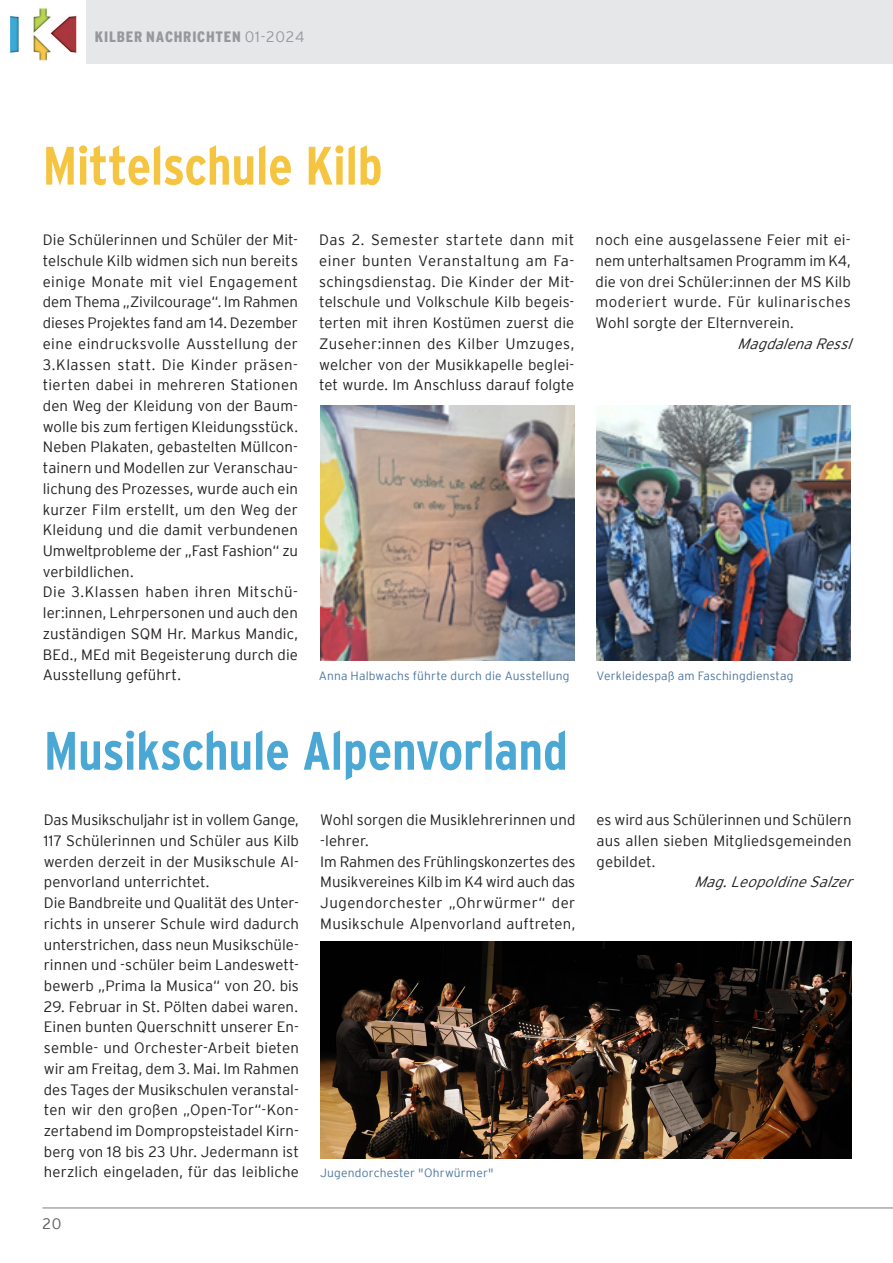
<style>
.page{position:relative;width:893px;height:1263px;background:#fff}
.page>*{position:absolute;margin:0;border:0;box-sizing:border-box;transform-origin:0 0}
.t1{font:700 condensed 54px "Interstate";letter-spacing:-.01em;color:#4ba8d4}
.t2{font:700 condensed 54px "Interstate";letter-spacing:-.01em;color:#f5c542}
.t3{font:300 15px/20.7px "Interstate";letter-spacing:.005em;color:#231f20;text-align:justify}
.t4{font:italic 300 15px "Interstate";color:#231f20}
.t5{font:900 condensed 15px "Interstate";letter-spacing:.05em;color:#97989c}
.t6{font:300 15px "Interstate";color:#57585a}
.t7{font:300 12px "Interstate";letter-spacing:.015em;color:#4c759f}
.s1{font-weight:300;font-stretch:normal}
</style>
<div class="page">
<div style="left:0;top:0;width:893px;height:64px;background:#e6e7e9"></div>
<img style="left:0;top:0;width:85px;height:64px">
<hr style="left:43px;top:1208px;width:850px;height:1px;background:#a8a9ad">
<img style="left:321px;top:406px;width:253px;height:254px">
<img style="left:596px;top:406px;width:255px;height:254px">
<img style="left:320px;top:942px;width:532px;height:216px">
<p class="t5" style="left:95px;top:29px;width:211px">KILBER NACHRICHTEN <span class="s1">01-2024</span></p>
<h1 class="t2" style="left:43px;top:135px;width:341px">Mittelschule Kilb</h1>
<p class="t3" style="left:43px;top:229px;width:257px;text-align:left">Die Schülerinnen und Schüler der Mit&shy;telschule Kilb widmen sich nun bereits einige Monate mit viel Engagement dem Thema „Zivilcourage“. Im Rahmen dieses Projektes fand am 14. Dezember eine eindrucksvolle Ausstellung der 3.Klassen statt. Die Kinder präsen&shy;tierten dabei in mehreren Stationen den Weg der Kleidung von der Baum&shy;wolle bis zum fertigen Kleidungsstück.<br>Neben Plakaten, gebastelten Müllcon&shy;tainern und Modellen zur Veranschau&shy;lichung des Prozesses, wurde auch ein kurzer Film erstellt, um den Weg der Kleidung und die damit verbundenen Umweltprobleme der „Fast Fashion“ zu verbildlichen.<br>Die 3.Klassen haben ihren Mitschü&shy;ler:innen, Lehrpersonen und auch den zuständigen SQM Hr. Markus Mandic, BEd., MEd mit Begeisterung durch die Ausstellung geführt.</p>
<p class="t3" style="left:319px;top:229px;width:257px">Das 2. Semester startete dann mit einer bunten Veranstaltung am Fa&shy;schingsdienstag. Die Kinder der Mit&shy;telschule und Volkschule Kilb begeis&shy;terten mit ihren Kostümen zuerst die Zuseher:innen des Kilber Umzuges, welcher von der Musikkapelle beglei&shy;tet wurde. Im Anschluss darauf folgte</p>
<p class="t3" style="left:596px;top:229px;width:257px">noch eine ausgelassene Feier mit ei&shy;nem unterhaltsamen Programm im K4, die von drei Schüler:innen der MS Kilb moderiert wurde. Für kulinarisches Wohl sorgte der Elternverein.</p>
<p class="t4" style="left:737px;top:335px;width:121px">MagdalenaRessl</p>
<p class="t7" style="left:319px;top:669px;width:252px">Anna Halbwachs führte durch die Ausstellung</p>
<p class="t7" style="left:596px;top:669px;width:199px">Verkleidespaß am Faschingdienstag</p>
<h1 class="t1" style="left:44px;top:720px;width:526px">Musikschule Alpenvorland</h1>
<p class="t3" style="left:44px;top:809px;width:257px;text-align:left">Das Musikschuljahr ist in vollem Gange, 117 Schülerinnen und Schüler aus Kilb werden derzeit in der Musikschule Al&shy;penvorland unterrichtet.<br>Die Bandbreite und Qualität des Unter&shy;richts in unserer Schule wird dadurch unterstrichen, dass neun Musikschüle&shy;rinnen und -schüler beim Landeswett&shy;bewerb „Prima la Musica“ von 20. bis</p>
<p class="t3" style="left:44px;top:996px;width:257px">29. Februar in St. Pölten dabei waren.<br>Einen bunten Querschnitt unserer En&shy;semble- und Orchester-Arbeit bieten wir am Freitag, dem 3. Mai. Im Rahmen des Tages der Musikschulen veranstal&shy;ten wir den großen „Open-Tor“-Kon&shy;zertabend im Dompropsteistadel Kirn&shy;berg von 18 bis 23 Uhr. Jedermann ist herzlich eingeladen, für das leibliche</p>
<p class="t3" style="left:320px;top:809px;width:257px;text-align:left">Wohl sorgen die Musiklehrerinnen und -lehrer.<br>Im Rahmen des Frühlingskonzertes des<br>Musikvereines Kilb im K4 wird auch das<br>Jugendorchester „Ohrwürmer“ der<br>Musikschule Alpenvorland auftreten,</p>
<p class="t3" style="left:597px;top:809px;width:257px">es wird aus Schülerinnen und Schülern aus allen sieben Mitgliedsgemeinden gebildet.</p>
<p class="t4" style="left:694px;top:874px;width:165px">Mag.LeopoldineSalzer</p>
<p class="t7" style="left:320px;top:1166px;width:175px">Jugendorchester "Ohrwürmer"</p>
<p class="t6" style="left:43px;top:1215px;width:20px">20</p>
</div>
